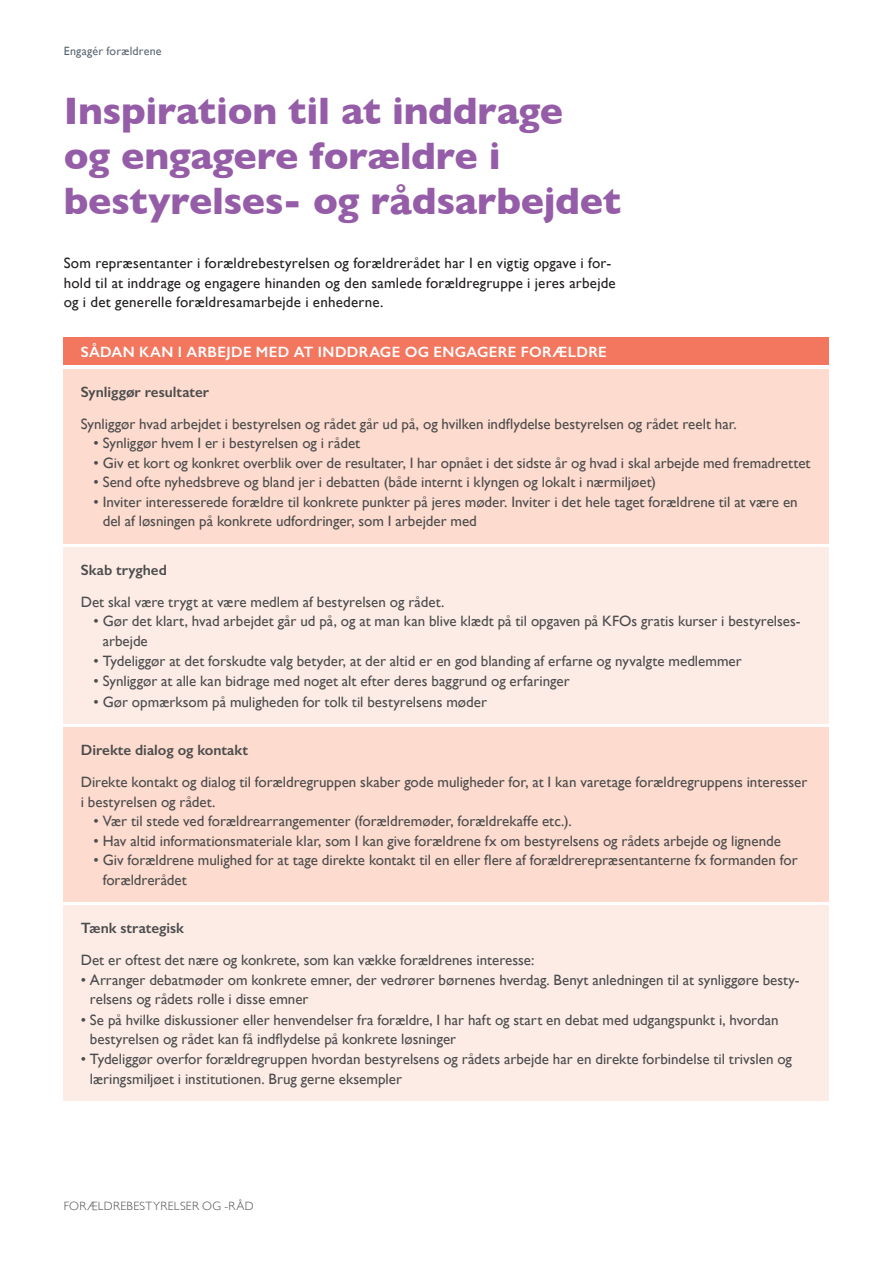
<style>
.page{position:relative;width:893px;height:1263px;background:#fff}
.page>*{position:absolute;margin:0;border:0;box-sizing:border-box;transform-origin:0 0}
.t1{font:700 39px/45px "Gill Sans";letter-spacing:-.01em;color:#955da7}
.t2{font:15px/19.5px "Gill Sans";color:#4b4c4d}
.t3{font:15px/19.5px "Gill Sans";letter-spacing:.015em;color:#231f20}
.t4{font:600 15px "Gill Sans";color:#4b4c4d}
.t5{font:600 15px "Gill Sans";letter-spacing:.02em;color:#fff}
.t6{font:300 12px "Gill Sans";letter-spacing:.025em;color:#4b4c4d}
.t7{font:12px "Gill Sans";letter-spacing:.015em;color:#5b6771}
</style>
<div class="page">
<div style="left:64px;top:369px;width:765px;height:174px;background:#fddbce"></div>
<div style="left:64px;top:547px;width:765px;height:177px;background:#fdece5"></div>
<div style="left:64px;top:727px;width:765px;height:175px;background:#fddbce"></div>
<div style="left:64px;top:905px;width:765px;height:196px;background:#fdece5"></div>
<div style="left:64px;top:337px;width:765px;height:28px;background:#f3775f"></div>
<p class="t7" style="left:64px;top:46px;width:99px">Engagér forældrene</p>
<h1 class="t1" style="left:64px;top:91px;width:559px">Inspiration til at inddrage<br>og engagere forældre i bestyrelses- og rådsarbejdet</h1>
<p class="t3" style="left:64px;top:253px;width:553px">Som repræsentanter i forældrebestyrelsen og forældrerådet har I en vigtig opgave i for&shy;hold til at inddrage og engagere hinanden og den samlede forældregruppe i jeres arbejde og i det generelle forældresamarbejde i enhederne.</p>
<p class="t5" style="left:81px;top:343px;width:528px">SÅDAN KAN I ARBEJDE MED AT INDDRAGE OG ENGAGERE FORÆLDRE</p>
<p class="t4" style="left:81px;top:382px;width:130px">Synliggør resultater</p>
<p class="t2" style="left:81px;top:414px;width:658px">Synliggør hvad arbejdet i bestyrelsen og rådet går ud på, og hvilken indflydelse bestyrelsen og rådet reelt har.</p>
<p class="t2" style="left:94px;top:433px;width:268px">• Synliggør hvem I er i bestyrelsen og i rådet</p>
<p class="t2" style="left:94px;top:453px;width:718px">• Giv et kort og konkret overblik over de resultater, I har opnået i det sidste år og hvad i skal arbejde med fremadrettet</p>
<p class="t2" style="left:94px;top:472px;width:564px">• Send ofte nyhedsbreve og bland jer i debatten (både internt i klyngen og lokalt i nærmiljøet)</p>
<p class="t2" style="left:103px;top:492px;width:696px;text-indent:-9px">• Inviter interesserede forældre til konkrete punkter på jeres møder. Inviter i det hele taget forældrene til at være en del af løsningen på konkrete udfordringer, som I arbejder med</p>
<p class="t4" style="left:81px;top:560px;width:88px">Skab tryghed</p>
<p class="t2" style="left:81px;top:592px;width:365px">Det skal være trygt at være medlem af bestyrelsen og rådet.</p>
<p class="t2" style="left:103px;top:611px;width:700px;text-indent:-9px">• Gør det klart, hvad arbejdet går ud på, og at man kan blive klædt på til opgaven på KFOs gratis kurser i bestyrelses&shy;arbejde</p>
<p class="t2" style="left:94px;top:651px;width:650px">• Tydeliggør at det forskudte valg betyder, at der altid er en god blanding af erfarne og nyvalgte medlemmer</p>
<p class="t2" style="left:94px;top:671px;width:478px">• Synliggør at alle kan bidrage med noget alt efter deres baggrund og erfaringer</p>
<p class="t2" style="left:94px;top:692px;width:395px">• Gør opmærksom på muligheden for tolk til bestyrelsens møder</p>
<p class="t4" style="left:81px;top:741px;width:169px">Direkte dialog og kontakt</p>
<p class="t2" style="left:81px;top:772px;width:728px">Direkte kontakt og dialog til forældregruppen skaber gode muligheder for, at I kan varetage forældregruppens interesser i bestyrelsen og rådet.</p>
<p class="t2" style="left:94px;top:811px;width:480px">• Vær til stede ved forældrearrangementer (forældremøder, forældrekaffe etc.).</p>
<p class="t2" style="left:94px;top:831px;width:689px">• Hav altid informationsmateriale klar, som I kan give forældrene fx om bestyrelsens og rådets arbejde og lignende</p>
<p class="t2" style="left:103px;top:850px;width:696px;text-indent:-9px">• Giv forældrene mulighed for at tage direkte kontakt til en eller flere af forældrerepræsentanterne fx formanden for forældrerådet</p>
<p class="t4" style="left:81px;top:919px;width:105px">Tænk strategisk</p>
<p class="t2" style="left:81px;top:950px;width:455px">Det er oftest det nære og konkrete, som kan vække forældrenes interesse:</p>
<p class="t2" style="left:90px;top:970px;width:711px;text-indent:-9px">• Arranger debatmøder om konkrete emner, der vedrører børnenes hverdag. Benyt anledningen til at synliggøre besty&shy;relsens og rådets rolle i disse emner</p>
<p class="t2" style="left:90px;top:1010px;width:690px;text-indent:-9px">• Se på hvilke diskussioner eller henvendelser fra forældre, I har haft og start en debat med udgangspunkt i, hvordan bestyrelsen og rådet kan få indflydelse på konkrete løsninger</p>
<p class="t2" style="left:90px;top:1049px;width:703px;text-indent:-9px">• Tydeliggør overfor forældregruppen hvordan bestyrelsens og rådets arbejde har en direkte forbindelse til trivslen og læringsmiljøet i institutionen. Brug gerne eksempler</p>
<p class="t6" style="left:64px;top:1201px;width:191px">FORÆLDREBESTYRELSER OG -RÅD</p>
</div>
